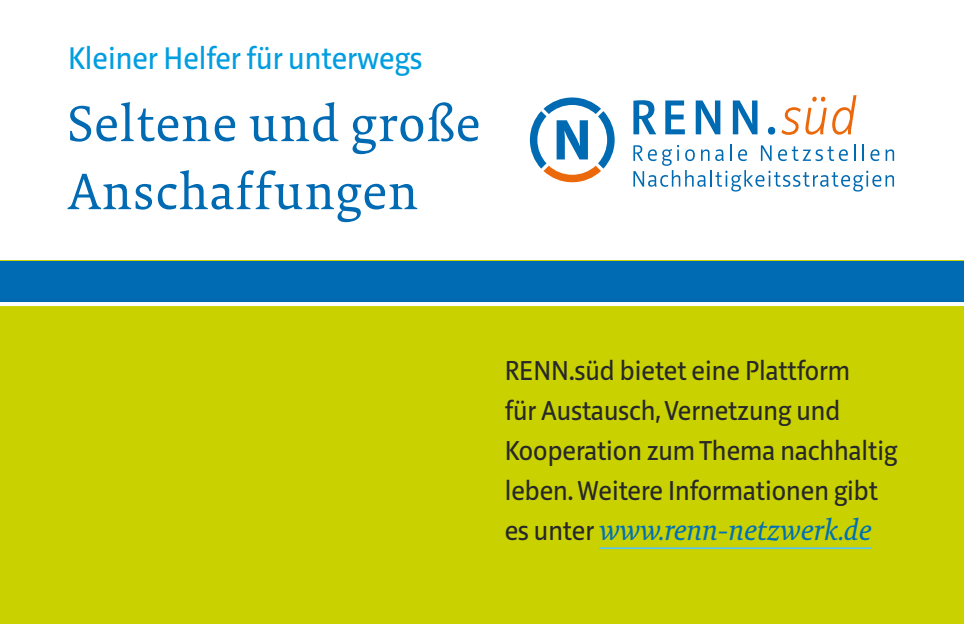
<style>
.page{position:relative;width:964px;height:624px;background:#fff}
.page>*{position:absolute;margin:0;border:0;box-sizing:border-box;transform-origin:0 0}
.t1{font:52px/68px "Tundra OT";letter-spacing:.025em;color:#006ab3}
.N_BU2{font:32px "Riga";color:#009ee0}
.N_BU2-2{font:italic 30px "Tundra OT";color:#0070b6}
.N_BU2-3{font:28px/40px "Riga";color:#282829}
.s1{font-family:"Riga";font-style:normal;font-size:28px;color:#282829}
</style>
<div class="page">
<div style="left:0;top:261px;width:964px;height:363px;background:#c9d200"></div>
<div style="left:0;top:261px;width:964px;height:42px;background:#006ab3"></div>
<hr style="left:0;top:302px;width:964px;height:4px;background:#fff">
<hr style="left:599px;top:547px;width:272px;height:2px;background:#5ec5ed">
<svg style="left:530px;top:97px;width:85px;height:85px"></svg>
<svg style="left:633px;top:100px;width:23px;height:34px"></svg>
<svg style="left:665px;top:100px;width:20px;height:34px"></svg>
<svg style="left:696px;top:100px;width:24px;height:34px"></svg>
<svg style="left:733px;top:100px;width:24px;height:34px"></svg>
<div style="left:768px;top:127px;width:7px;height:8px;background:#006ab3;border-radius:50%"></div>
<svg style="left:781px;top:95px;width:75px;height:40px"></svg>
<svg style="left:633px;top:144px;width:261px;height:47px"></svg>
<p class="N_BU2" style="left:68px;top:42px;width:356px">Kleiner Helfer für unterwegs</p>
<p class="t1" style="left:68px;top:92px;width:413px">Seltene und große<br>Anschaffungen</p>
<p class="N_BU2-3" style="left:505px;top:351px;width:394px">RENN.süd bietet eine Plattform<br>für Austausch, Vernetzung und Kooperation zum Thema nachhaltig leben. Weitere Informationen gibt</p>
<p class="N_BU2-2" style="left:505px;top:513px;width:368px"><span class="s1">es unter</span> www.renn-netzwerk.de</p>
</div>
